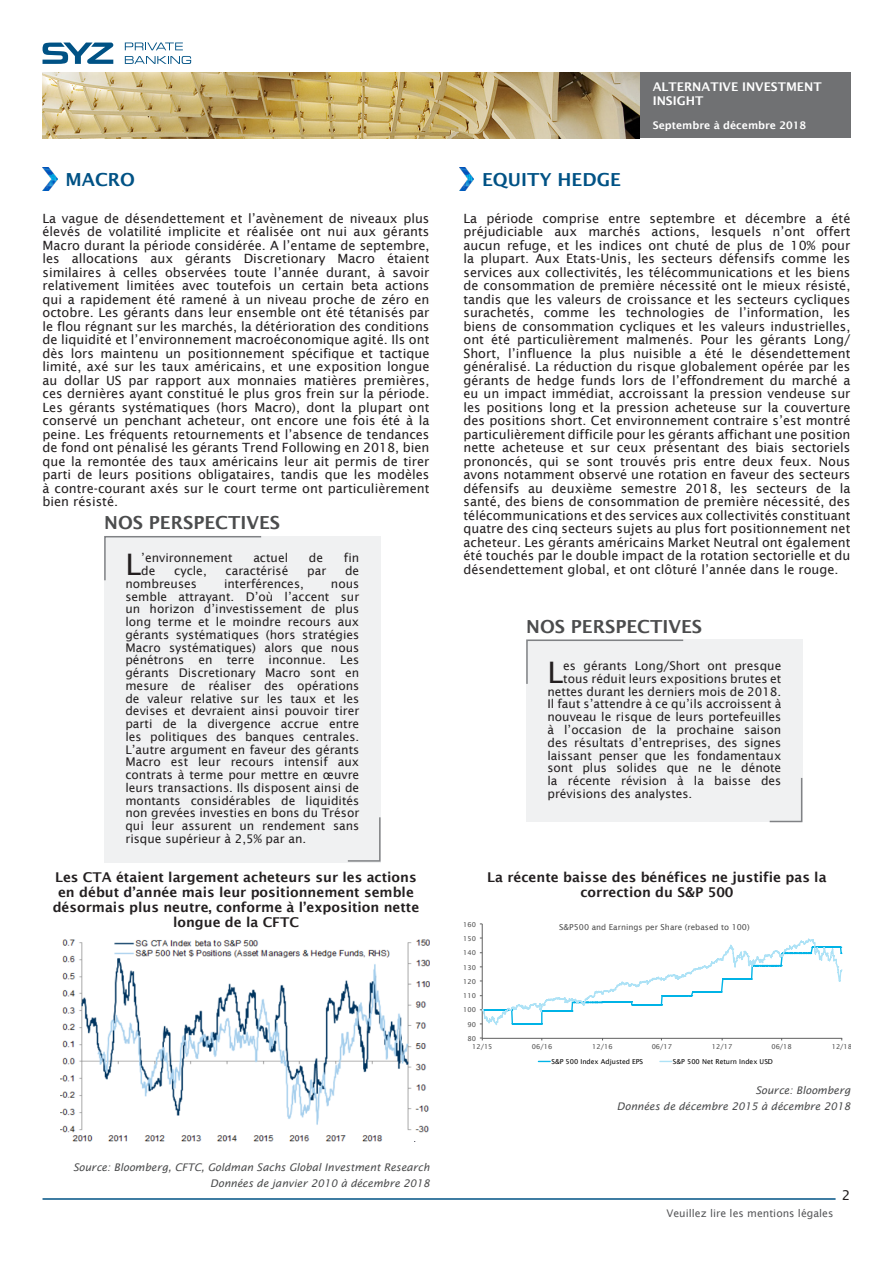
<style>
.page{position:relative;width:893px;height:1263px;background:#fff}
.page>*{position:absolute;margin:0;border:0;box-sizing:border-box;transform-origin:0 0}
.Txt_Outlook{font:29.7px "Lucida Sans";color:#231f20}
.Titre_Outlook{font:600 18px "Lucida Sans";color:#4b4c4d}
.Titre_chapitre{font:600 18px "Lucida Sans";color:#005285}
.texte{font:600 13.5px/15px "Lucida Sans";color:#231f20;text-align:center}
.t1{font:13.5px "Lucida Sans";color:#231f20}
.texte-2{font:12.75px/13.5px "Lucida Sans";color:#231f20;text-align:justify}
.Txt_Outlook-2{font:12px/12.8px "Lucida Sans";color:#231f20;text-align:justify}
.t2{font:600 12px/13.5px "Lucida Sans";color:#fff}
.Source{font:italic 10.5px "Lucida Sans";color:#4b4c4d}
.t3{font:10.5px "Lucida Sans";color:#57585a}
.t4{font:600 10.5px "Lucida Sans";color:#fff}
.t5{font:8.1px "Lucida Sans";color:#4d4d4d}
.t6{font:6.75px "Lucida Sans";color:#4d4d4d}
.t7{font:6.75px "Lucida Sans";color:#000}
</style>
<div class="page">
<div style="left:43px;top:72px;width:808px;height:66px;background:#707173"></div>
<img style="left:43px;top:72px;width:597px;height:66px">
<hr style="left:43px;top:1198px;width:793px;height:2px;background:#005285">
<svg style="left:125px;top:43px;width:58px;height:7px"></svg>
<svg style="left:125px;top:56px;width:66px;height:8px"></svg>
<svg style="left:43px;top:43px;width:71px;height:21px"></svg>
<img style="left:43px;top:168px;width:14px;height:22px">
<img style="left:459px;top:168px;width:15px;height:22px">
<div style="left:104px;top:536px;width:277px;height:326px;background:#f0f1f2"></div>
<svg style="left:104px;top:536px;width:158px;height:45px"></svg>
<svg style="left:347px;top:817px;width:34px;height:45px"></svg>
<div style="left:526px;top:640px;width:277px;height:182px;background:#f0f1f2"></div>
<svg style="left:526px;top:639px;width:159px;height:45px"></svg>
<svg style="left:769px;top:778px;width:34px;height:45px"></svg>
<img style="left:61px;top:939px;width:369px;height:203px">
<hr style="left:482px;top:924px;width:1px;height:114px;background:#606060">
<hr style="left:482px;top:1038px;width:360px;height:1px;background:#606060">
<svg style="left:480px;top:937px;width:362px;height:89px"></svg>
<svg style="left:538px;top:1061px;width:12px;height:1px"></svg>
<svg style="left:660px;top:1061px;width:12px;height:1px"></svg>
<p class="t2" style="left:653px;top:80px;width:170px">ALTERNATIVE INVESTMENT<br>INSIGHT</p>
<p class="Titre_chapitre" style="left:65px;top:169px;width:71px">MACRO</p>
<p class="texte-2" style="left:43px;top:212px;width:388px">La vague de désendettement et l’avènement de niveaux plus élevés de volatilité implicite et réalisée ont nui aux gérants Macro durant la période considérée. A l’entame de septembre, les allocations aux gérants Discretionary Macro étaient similaires à celles observées toute l’année durant, à savoir relativement limitées avec toutefois un certain beta actions qui a rapidement été ramené à un niveau proche de zéro en octobre. Les gérants dans leur ensemble ont été tétanisés par le flou régnant sur les marchés, la détérioration des conditions de liquidité et l’environnement macroéconomique agité. Ils ont dès lors maintenu un positionnement spécifique et tactique limité, axé sur les taux américains, et une exposition longue au dollar US par rapport aux monnaies matières premières, ces dernières ayant constitué le plus gros frein sur la période.<br>Les gérants systématiques (hors Macro), dont la plupart ont conservé un penchant acheteur, ont encore une fois été à la peine. Les fréquents retournements et l’absence de tendances de fond ont pénalisé les gérants Trend Following en 2018, bien que la remontée des taux américains leur ait permis de tirer parti de leurs positions obligataires, tandis que les modèles à contre-courant axés sur le court terme ont particulièrement bien résisté.</p>
<p class="Titre_Outlook" style="left:104px;top:512px;width:177px">NOS PERSPECTIVES</p>
<p class="Txt_Outlook" style="left:125px;top:548px;width:17px">L</p>
<p class="Txt_Outlook-2" style="left:141px;top:552px;width:93px">’environnement</p>
<p class="Txt_Outlook-2" style="left:253px;top:552px;width:36px">actuel</p>
<p class="Txt_Outlook-2" style="left:309px;top:552px;width:16px">de</p>
<p class="Txt_Outlook-2" style="left:344px;top:552px;width:17px">fin</p>
<p class="Txt_Outlook-2" style="left:141px;top:564px;width:16px">de</p>
<p class="Txt_Outlook-2" style="left:174px;top:564px;width:34px">cycle,</p>
<p class="Txt_Outlook-2" style="left:226px;top:564px;width:64px">caractérisé</p>
<p class="Txt_Outlook-2" style="left:307px;top:564px;width:21px">par</p>
<p class="Txt_Outlook-2" style="left:345px;top:564px;width:16px">de</p>
<p class="Txt_Outlook-2" style="left:125px;top:577px;width:73px">nombreuses</p>
<p class="Txt_Outlook-2" style="left:224px;top:577px;width:81px">interférences,</p>
<p class="Txt_Outlook-2" style="left:125px;top:577px;width:235px;text-indent:205px">nous semble attrayant. D’où l’accent sur un horizon d’investissement de plus long terme et le moindre recours aux gérants systématiques (hors stratégies Macro systématiques) alors que nous pénétrons en terre inconnue. Les gérants Discretionary Macro sont en mesure de réaliser des opérations de valeur relative sur les taux et les devises et devraient ainsi pouvoir tirer parti de la divergence accrue entre les politiques des banques centrales.<br>L’autre argument en faveur des gérants Macro est leur recours intensif aux contrats à terme pour mettre en œuvre leurs transactions. Ils disposent ainsi de montants considérables de liquidités non grevées investies en bons du Trésor qui leur assurent un rendement sans risque supérieur à 2,5% par an.</p>
<p class="t4" style="left:653px;top:119px;width:155px">Septembre à décembre 2018</p>
<p class="Titre_chapitre" style="left:482px;top:169px;width:140px">EQUITY HEDGE</p>
<p class="texte-2" style="left:463px;top:212px;width:388px">La période comprise entre septembre et décembre a été préjudiciable aux marchés actions, lesquels n’ont offert aucun refuge, et les indices ont chuté de plus de 10% pour la plupart. Aux Etats-Unis, les secteurs défensifs comme les services aux collectivités, les télécommunications et les biens de consommation de première nécessité ont le mieux résisté, tandis que les valeurs de croissance et les secteurs cycliques surachetés, comme les technologies de l’information, les biens de consommation cycliques et les valeurs industrielles, ont été particulièrement malmenés. Pour les gérants Long/ Short, l’influence la plus nuisible a été le désendettement généralisé. La réduction du risque globalement opérée par les gérants de hedge funds lors de l’effondrement du marché a eu un impact immédiat, accroissant la pression vendeuse sur les positions long et la pression acheteuse sur la couverture des positions short. Cet environnement contraire s’est montré particulièrement difficile pour les gérants affichant une position nette acheteuse et sur ceux présentant des biais sectoriels prononcés, qui se sont trouvés pris entre deux feux. Nous avons notamment observé une rotation en faveur des secteurs défensifs au deuxième semestre 2018, les secteurs de la santé, des biens de consommation de première nécessité, des télécommunications et des services aux collectivités constituant quatre des cinq secteurs sujets au plus fort positionnement net acheteur. Les gérants américains Market Neutral ont également été touchés par le double impact de la rotation sectorielle et du désendettement global, et ont clôturé l’année dans le rouge.</p>
<p class="Titre_Outlook" style="left:526px;top:616px;width:177px">NOS PERSPECTIVES</p>
<p class="Txt_Outlook" style="left:547px;top:655px;width:17px">L</p>
<p class="Txt_Outlook-2" style="left:563px;top:659px;width:220px">es gérants Long/Short ont presque</p>
<p class="Txt_Outlook-2" style="left:563px;top:672px;width:220px">tous réduit leurs expositions brutes et</p>
<p class="Txt_Outlook-2" style="left:547px;top:685px;width:235px">nettes durant les derniers mois de 2018.</p>
<p class="Txt_Outlook-2" style="left:547px;top:698px;width:235px">Il faut s’attendre à ce qu’ils accroissent à</p>
<p class="Txt_Outlook-2" style="left:547px;top:710px;width:235px">nouveau le risque de leurs portefeuilles</p>
<p class="Txt_Outlook-2" style="left:547px;top:723px;width:235px">à l’occasion de la prochaine saison</p>
<p class="Txt_Outlook-2" style="left:547px;top:736px;width:235px">des résultats d’entreprises, des signes</p>
<p class="Txt_Outlook-2" style="left:547px;top:749px;width:235px">laissant penser que les fondamentaux</p>
<p class="Txt_Outlook-2" style="left:547px;top:761px;width:235px">sont plus solides que ne le dénote</p>
<p class="Txt_Outlook-2" style="left:547px;top:774px;width:235px">la récente révision à la baisse des</p>
<p class="Txt_Outlook-2" style="left:547px;top:787px;width:146px">prévisions des analystes.</p>
<p class="texte" style="left:53px;top:870px;width:368px">Les CTA étaient largement acheteurs sur les actions en début d’année mais leur positionnement semble désormais plus neutre, conforme à l’exposition nette longue de la CFTC</p>
<p class="texte" style="left:487px;top:870px;width:341px">La récente baisse des bénéfices ne justifie pas la correction du S&amp;P 500</p>
<p class="t6" style="left:463px;top:920px;width:14px">160</p>
<p class="t5" style="left:559px;top:922px;width:192px">S&amp;P500 and Earnings per Share (rebased to 100)</p>
<p class="t6" style="left:463px;top:935px;width:14px">150</p>
<p class="t6" style="left:463px;top:949px;width:14px">140</p>
<p class="t6" style="left:463px;top:963px;width:14px">130</p>
<p class="t6" style="left:463px;top:977px;width:14px">120</p>
<p class="t6" style="left:463px;top:992px;width:14px">110</p>
<p class="t6" style="left:463px;top:1006px;width:14px">100</p>
<p class="t6" style="left:468px;top:1020px;width:10px">90</p>
<p class="t6" style="left:468px;top:1035px;width:10px">80</p>
<p class="t6" style="left:472px;top:1043px;width:22px">12/15</p>
<p class="t6" style="left:532px;top:1043px;width:22px">06/16</p>
<p class="t6" style="left:592px;top:1043px;width:22px">12/16</p>
<p class="t6" style="left:652px;top:1043px;width:22px">06/17</p>
<p class="t6" style="left:712px;top:1043px;width:22px">12/17</p>
<p class="t6" style="left:771px;top:1043px;width:22px">06/18</p>
<p class="t6" style="left:832px;top:1043px;width:22px">12/18</p>
<p class="t7" style="left:551px;top:1058px;width:93px">S&amp;P 500 Index Adjusted EPS</p>
<p class="t7" style="left:673px;top:1058px;width:102px">S&amp;P 500 Net Return Index USD</p>
<p class="Source" style="left:73px;top:1161px;width:358px">Source: Bloomberg, CFTC, Goldman Sachs Global Investment Research</p>
<p class="Source" style="left:210px;top:1177px;width:221px">Données de janvier 2010 à décembre 2018</p>
<p class="Source" style="left:755px;top:1084px;width:97px">Source: Bloomberg</p>
<p class="Source" style="left:617px;top:1100px;width:235px">Données de décembre 2015 à décembre 2018</p>
<p class="t3" style="left:667px;top:1207px;width:168px">Veuillez lire les mentions légales</p>
<p class="t1" style="left:842px;top:1187px;width:10px">2</p>
</div>
